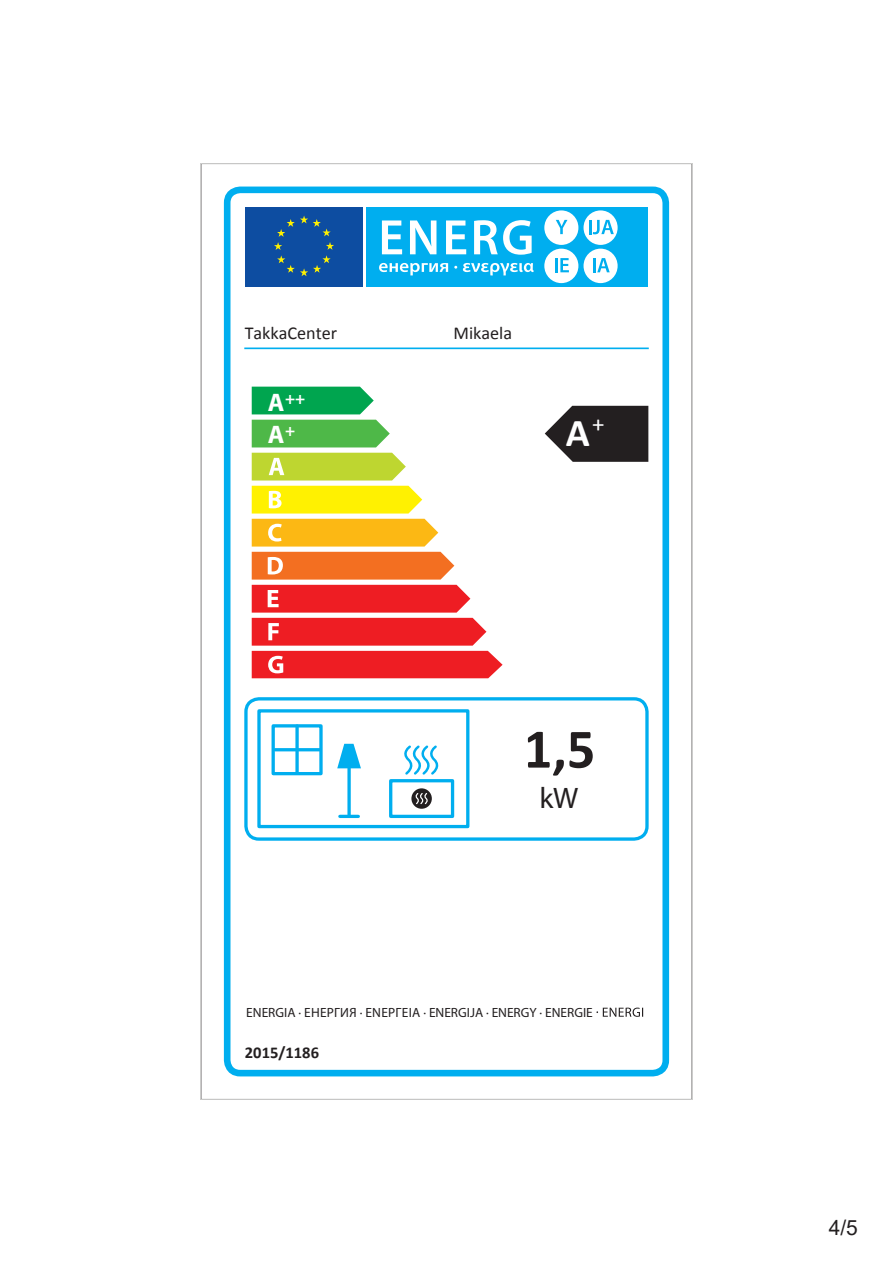
<style>
.page{position:relative;width:893px;height:1263px;background:#fff}
.page>*{position:absolute;margin:0;border:0;box-sizing:border-box;transform-origin:0 0}
.t1{font:700 56.25px "Calibri";color:#231f20}
.t2{font:700 39.6px "Calibri";color:#fff}
.t3{font:700 29.7px/36.8px "Calibri";color:#fff}
.t4{font:29.7px "Myriad Pro";color:#231f20}
.t5{font:700 25.5px "Myriad Pro";color:#fff}
.t6{font:21px "Arial";color:#231f20}
.t7{font:18.15px "Calibri";color:#231f20}
.t8{font:700 16.95px "Myriad Pro";color:#fff}
.t9{font:700 16.5px "Calibri";color:#231f20}
.t10{font:13.35px "Myriad Pro";color:#231f20}
.s1{font-size:25.5px}
</style>
<div class="page">
<div style="left:224px;top:187px;width:445px;height:889px;border:7px solid #00aeef;border-radius:13px"></div>
<div style="left:245px;top:207px;width:117px;height:79px;background:#0d4da1"></div>
<div style="left:366px;top:207px;width:282px;height:79px;background:#00aeef"></div>
<svg style="left:274px;top:216px;width:60px;height:60px"></svg>
<svg style="left:382px;top:220px;width:20px;height:34px"></svg>
<svg style="left:410px;top:220px;width:26px;height:34px"></svg>
<svg style="left:446px;top:220px;width:20px;height:34px"></svg>
<svg style="left:474px;top:220px;width:23px;height:34px"></svg>
<svg style="left:503px;top:220px;width:28px;height:35px"></svg>
<svg style="left:379px;top:263px;width:69px;height:12px"></svg>
<svg style="left:463px;top:263px;width:70px;height:12px"></svg>
<div style="left:544px;top:210px;width:34px;height:35px;background:#fff;border-radius:50%"></div>
<svg style="left:556px;top:220px;width:11px;height:14px"></svg>
<div style="left:583px;top:210px;width:34px;height:35px;background:#fff;border-radius:50%"></div>
<div style="left:544px;top:249px;width:34px;height:34px;background:#fff;border-radius:50%"></div>
<svg style="left:555px;top:258px;width:14px;height:14px"></svg>
<div style="left:583px;top:249px;width:34px;height:34px;background:#fff;border-radius:50%"></div>
<hr style="left:588px;top:220px;width:3px;height:14px;background:#00aeef">
<svg style="left:592px;top:220px;width:21px;height:14px"></svg>
<svg style="left:593px;top:258px;width:16px;height:14px"></svg>
<hr style="left:244px;top:348px;width:404px;height:1px;background:#00aeef">
<div style="left:244px;top:697px;width:404px;height:144px;border:3px solid #00aeef;border-radius:13px"></div>
<svg style="left:596px;top:1008px;width:47px;height:9px"></svg>
<div style="left:252px;top:420px;width:138px;height:27px;background:#4eb848"></div>
<div style="left:252px;top:387px;width:122px;height:27px;background:#00a54f"></div>
<svg style="left:252px;top:453px;width:250px;height:225px"></svg>
<div style="left:271px;top:724px;width:51px;height:51px;border:3px solid #00aeef"></div>
<svg style="left:295px;top:726px;width:4px;height:47px"></svg>
<hr style="left:275px;top:748px;width:45px;height:3px;background:#00aeef">
<hr style="left:340px;top:815px;width:18px;height:3px;background:#00aeef">
<svg style="left:347px;top:768px;width:4px;height:47px"></svg>
<svg style="left:337px;top:744px;width:24px;height:24px"></svg>
<div style="left:389px;top:779px;width:65px;height:39px;border:3px solid #00aeef"></div>
<div style="left:257px;top:709px;width:212px;height:119px;border:3px solid #00aeef"></div>
<svg style="left:404px;top:745px;width:35px;height:30px"></svg>
<svg style="left:411px;top:788px;width:21px;height:21px"></svg>
<svg style="left:414px;top:792px;width:16px;height:13px"></svg>
<svg style="left:544px;top:406px;width:104px;height:56px;background:#423f3f"></svg>
<h3 class="t7" style="left:245px;top:322px;width:94px">TakkaCenter</h3>
<h3 class="t7" style="left:453px;top:322px;width:60px">Mikaela</h3>
<h3 class="t3" style="left:267px;top:385px;width:28px">A<sup>+<br></sup>A</h3>
<p class="t8" style="left:268px;top:388px;width:39px"><span class="s1">A</span>++</p>
<h3 class="t5" style="left:268px;top:420px;width:29px">A<sup>+</sup></h3>
<h2 class="t2" style="left:566px;top:417px;width:40px">A<sup>+</sup></h2>
<h1 class="t1" style="left:524px;top:727px;width:73px">1,5</h1>
<h3 class="t4" style="left:539px;top:780px;width:41px">kW</h3>
<p class="t10" style="left:246px;top:1004px;width:348px">ENERGIA · ЕНЕРГИЯ · ΕΝΕΡΓΕΙΑ · ENERGIJA · ENERGY · ENERGIE</p>
<p class="t9" style="left:245px;top:1046px;width:76px">2015/1186</p>
<h3 class="t6" style="left:828px;top:1219px;width:31px">4/5</h3>
</div>
